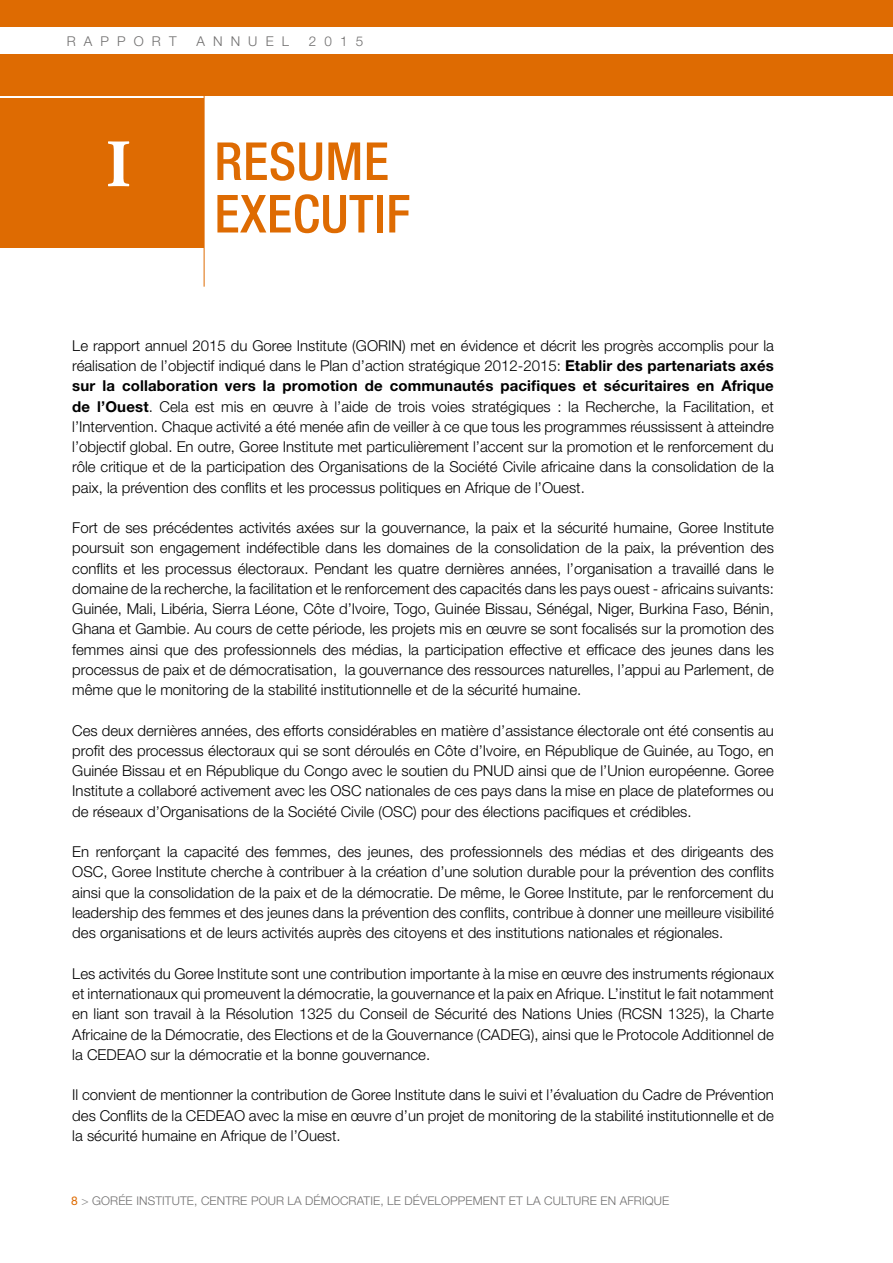
<style>
.page{position:relative;width:893px;height:1263px;background:#fff}
.page>*{position:absolute;margin:0;border:0;box-sizing:border-box;transform-origin:0 0}
.t1{font:500 condensed 52.5px/52.5px "Helvetica Neue LT Pro";letter-spacing:.01em;color:#de6b02}
.t2{font:300 15px/20.2px "Helvetica Neue LT Pro";color:#000;text-align:justify}
.t3{font:300 13.5px "Helvetica Neue LT Pro";letter-spacing:.6em;color:#706f6f}
.t4{font:300 12px "Helvetica Neue LT Pro";letter-spacing:.01em;color:#706f6f}
.s1{font-family:"Adobe Garamond Bold Os F";font-weight:400;font-stretch:normal;font-size:67.5px;color:#fff}
.s2{font-weight:700}
.s3{font-weight:400;color:#de6b02}
.s4{color:#878787}
</style>
<div class="page">
<div style="left:0;top:98px;width:203px;height:150px;background:#de6b02"></div>
<div style="left:0;top:0;width:893px;height:96px;background:#de6b02"></div>
<div style="left:0;top:28px;width:893px;height:26px;background:#fff"></div>
<hr style="left:204px;top:72px;width:1px;height:215px;background:#de6b02">
<p class="t3" style="left:67px;top:33px;width:111px">RAPPORT</p>
<p class="t3" style="left:196px;top:33px;width:94px">ANNUEL</p>
<p class="t3" style="left:309px;top:33px;width:56px">2015</p>
<h1 class="t1" style="left:214px;top:134px;width:198px;text-indent:-108px"><span class="s1">I</span> RESUME<br>EXECUTIF</h1>
<p class="t2" style="left:72px;top:335px;width:703px">Le rapport annuel 2015 du Goree Institute (GORIN) met en évidence et décrit les progrès accomplis pour la réalisation de l’objectif indiqué dans le Plan d’action stratégique 2012-2015: <span class="s2">Etablir des partenariats axés sur la collaboration vers la promotion de communautés pacifiques et sécuritaires en Afrique de l’Ouest</span>. Cela est mis en œuvre à l’aide de trois voies stratégiques : la Recherche, la Facilitation, et l’Intervention. Chaque activité a été menée afin de veiller à ce que tous les programmes réussissent à atteindre l’objectif global. En outre, Goree Institute met particulièrement l’accent sur la promotion et le renforcement du rôle critique et de la participation des Organisations de la Société Civile africaine dans la consolidation de la paix, la prévention des conflits et les processus politiques en Afrique de l’Ouest.</p>
<p class="t2" style="left:72px;top:517px;width:703px">Fort de ses précédentes activités axées sur la gouvernance, la paix et la sécurité humaine, Goree Institute poursuit son engagement indéfectible dans les domaines de la consolidation de la paix, la prévention des conflits et les processus électoraux. Pendant les quatre dernières années, l’organisation a travaillé dans le domaine de la recherche, la facilitation et le renforcement des capacités dans les pays ouest - africains suivants:<br>Guinée, Mali, Libéria, Sierra Léone, Côte d’Ivoire, Togo, Guinée Bissau, Sénégal, Niger, Burkina Faso, Bénin, Ghana et Gambie. Au cours de cette période, les projets mis en œuvre se sont focalisés sur la promotion des femmes ainsi que des professionnels des médias, la participation effective et efficace des jeunes dans les processus de paix et de démocratisation, la gouvernance des ressources naturelles, l’appui au Parlement, de même que le monitoring de la stabilité institutionnelle et de la sécurité humaine.</p>
<p class="t2" style="left:72px;top:720px;width:703px">Ces deux dernières années, des efforts considérables en matière d’assistance électorale ont été consentis au profit des processus électoraux qui se sont déroulés en Côte d’Ivoire, en République de Guinée, au Togo, en Guinée Bissau et en République du Congo avec le soutien du PNUD ainsi que de l’Union européenne. Goree Institute a collaboré activement avec les OSC nationales de ces pays dans la mise en place de plateformes ou de réseaux d’Organisations de la Société Civile (OSC) pour des élections pacifiques et crédibles.</p>
<p class="t2" style="left:72px;top:841px;width:703px">En renforçant la capacité des femmes, des jeunes, des professionnels des médias et des dirigeants des OSC, Goree Institute cherche à contribuer à la création d’une solution durable pour la prévention des conflits ainsi que la consolidation de la paix et de la démocratie. De même, le Goree Institute, par le renforcement du leadership des femmes et des jeunes dans la prévention des conflits, contribue à donner une meilleure visibilité des organisations et de leurs activités auprès des citoyens et des institutions nationales et régionales.</p>
<p class="t2" style="left:72px;top:963px;width:703px">Les activités du Goree Institute sont une contribution importante à la mise en œuvre des instruments régionaux et internationaux qui promeuvent la démocratie, la gouvernance et la paix en Afrique. L’institut le fait notamment en liant son travail à la Résolution 1325 du Conseil de Sécurité des Nations Unies (RCSN 1325), la Charte Africaine de la Démocratie, des Elections et de la Gouvernance (CADEG), ainsi que le Protocole Additionnel de la CEDEAO sur la démocratie et la bonne gouvernance.</p>
<p class="t2" style="left:72px;top:1084px;width:703px">Il convient de mentionner la contribution de Goree Institute dans le suivi et l’évaluation du Cadre de Prévention des Conflits de la CEDEAO avec la mise en œuvre d’un projet de monitoring de la stabilité institutionnelle et de la sécurité humaine en Afrique de l’Ouest.</p>
<p class="t4" style="left:71px;top:1193px;width:600px"><span class="s3">8</span> <span class="s4">&gt;</span> GORÉE INSTITUTE, CENTRE POUR LA DÉMOCRATIE, LE DÉVELOPPEMENT ET LA CULTURE EN AFRIQUE</p>
</div>
